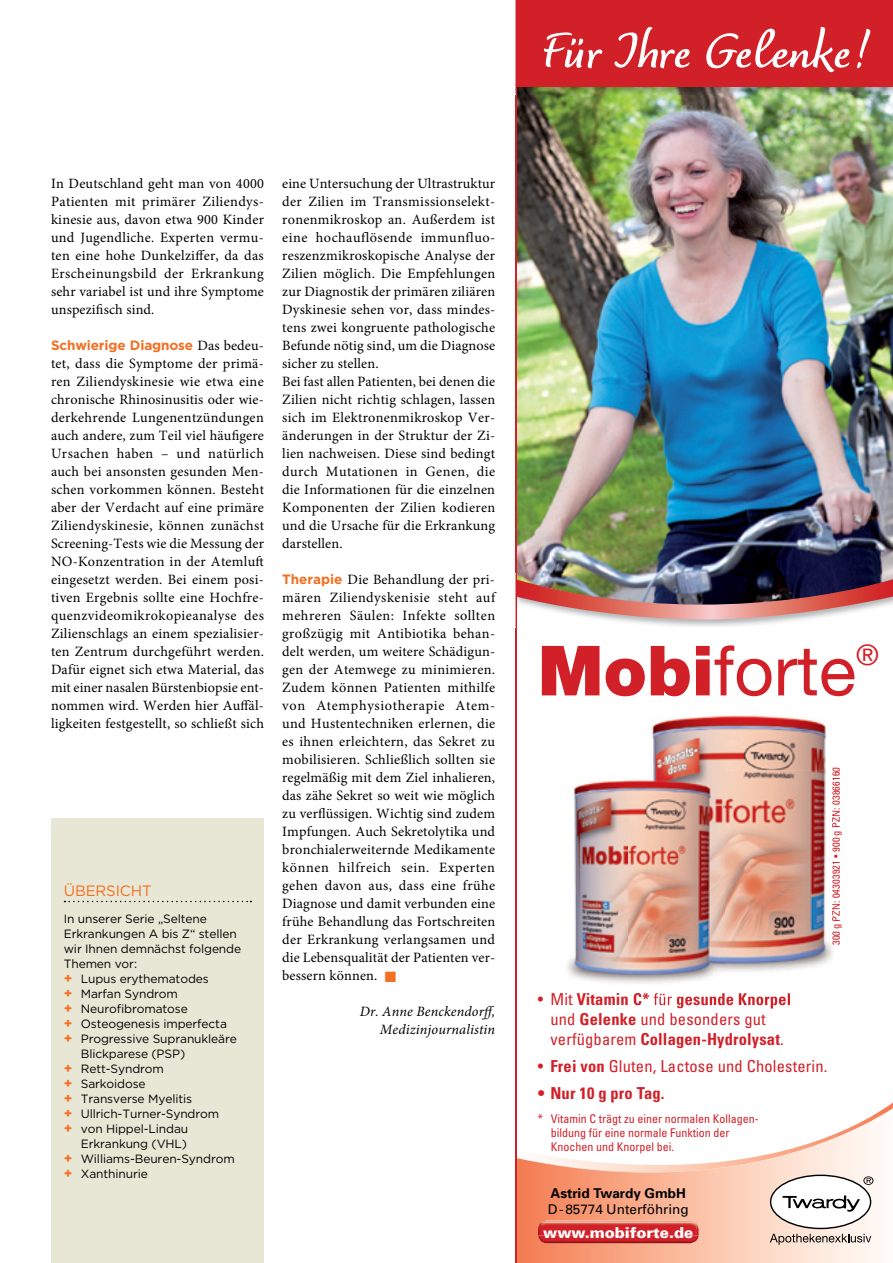
<style>
.page{position:relative;width:893px;height:1263px;background:#fff}
.page>*{position:absolute;margin:0;border:0;box-sizing:border-box;transform-origin:0 0}
.t1{font:69.3px "Helvetica Neue";color:#d12028}
.t2{font:700 57px "Dolce";color:#fff}
.t3{font:28.35px "Helvetica Neue";color:#d12028}
.t4{font:condensed 16.5px/19.8px "Univers";letter-spacing:.01em;color:#d12028}
.t5{font:700 condensed 16.5px "Univers";letter-spacing:.01em;color:#d12028}
.t6{font:900 15px "Univers";color:#fff}
.t7{font:15px "Gotham";letter-spacing:-.01em;color:#f36f21}
.t8{font:14.25px/18px "Minion Pro";letter-spacing:.015em;color:#000;text-align:justify}
.t9{font:italic 14.25px/18px "Minion Pro";letter-spacing:.01em;color:#000;text-align:right}
.t10{font:700 13.5px "Gotham";letter-spacing:-.01em;color:#f36f21}
.t11{font:13.5px "Univers";color:#000}
.t12{font:700 13.5px "Univers";color:#000}
.t13{font:12px "Gotham";letter-spacing:-.01em;color:#000}
.t14{font:condensed 12px/14.4px "Univers";color:#d12028}
.t15{font:condensed 10.5px "Univers";letter-spacing:.01em;color:#d12028}
.s1{font-family:"Minion Pro";font-weight:400;font-size:14.25px;color:#000}
.s2{font-weight:700;font-size:13.5px;color:#f36f21}
.s3{font-family:"Gotham";font-weight:700;font-size:13.5px;color:#f36f21}
.s4{color:#f36f21}
.s5{font-weight:900}
.s6{font-weight:700}
</style>
<div class="page">
<div style="left:51px;top:818px;width:213px;height:445px;background:#e8e6d4"></div>
<svg style="left:65px;top:901px;width:186px;height:1px"></svg>
<img style="left:517px;top:94px;width:376px;height:483px">
<img style="left:628px;top:696px;width:199px;height:74px">
<img style="left:725px;top:770px;width:108px;height:202px">
<img style="left:633px;top:993px;width:16px;height:12px">
<img style="left:653px;top:993px;width:19px;height:12px">
<img style="left:677px;top:993px;width:113px;height:16px">
<svg style="left:655px;top:1005px;width:26px;height:4px"></svg>
<img style="left:628px;top:674px;width:82px;height:22px">
<img style="left:720px;top:674px;width:114px;height:22px">
<img style="left:832px;top:767px;width:2px;height:178px">
<img style="left:567px;top:766px;width:158px;height:218px">
<svg style="left:517px;top:1185px;width:362px;height:78px;background:#f7b79d"></svg>
<img style="left:541px;top:1220px;width:155px;height:2px">
<img style="left:538px;top:1222px;width:161px;height:21px">
<div style="left:771px;top:1175px;width:100px;height:53px;background:#fff;border-radius:50%"></div>
<svg style="left:782px;top:1195px;width:78px;height:17px"></svg>
<svg style="left:517px;top:1102px;width:376px;height:83px"></svg>
<svg style="left:770px;top:1234px;width:101px;height:11px"></svg>
<hr style="left:515px;top:0;width:2px;height:1263px;background:#d12028">
<img style="left:517px;top:86px;width:376px;height:8px">
<img style="left:515px;top:2px;width:1px;height:92px">
<div style="left:516px;top:0;width:377px;height:86px;background:#d12028"></div>
<img style="left:515px;top:573px;width:1px;height:54px">
<img style="left:517px;top:579px;width:376px;height:48px">
<h2 class="t2" style="left:542px;top:13px;width:329px">Für Ihre Gelenke!</h2>
<p class="t8" style="left:51px;top:175px;width:214px">In Deutschland geht man von 4000<br>Patienten mit primärer Ziliendys&shy;kinesie aus, davon etwa 900 Kinder und Jugendliche. Experten vermu&shy;ten eine hohe Dunkelziffer, da das Erscheinungsbild der Erkrankung sehr variabel ist und ihre Symptome unspezifisch sind.</p>
<p class="t10" style="left:51px;top:336px;width:214px">Schwierige Diagnose <span class="s1">Das bedeu-</span></p>
<p class="t8" style="left:51px;top:355px;width:215px">tet, dass die Symptome der primä&shy;ren Ziliendyskinesie wie etwa eine chronische Rhinosinusitis oder wie&shy;derkehrende Lungenentzündungen auch andere, zum Teil viel häufigere Ursachen haben – und natürlich auch bei ansonsten gesunden Men&shy;schen vorkommen können. Besteht aber der Verdacht auf eine primäre Ziliendyskinesie, können zunächst Screening-Tests wie die Messung der NO-Konzentration in der Atemluft eingesetzt werden. Bei einem posi&shy;tiven Ergebnis sollte eine Hochfre&shy;quenzvideomikrokopieanalyse des Zilienschlags an einem spezialisier&shy;ten Zentrum durchgeführt werden.<br>Dafür eignet sich etwa Material, das mit einer nasalen Bürstenbiopsie ent&shy;nommen wird. Werden hier Auffäl&shy;ligkeiten festgestellt, so schließt sich</p>
<p class="t7" style="left:64px;top:881px;width:90px">Übersicht</p>
<p class="t13" style="left:64px;top:911px;width:145px">I n unserer Serie „Seltene</p>
<p class="t13" style="left:64px;top:926px;width:175px">Erkrankungen A bis Z“ stellen</p>
<p class="t13" style="left:64px;top:941px;width:179px">wir I hnen demnächst folgende</p>
<p class="t13" style="left:64px;top:956px;width:75px">Themen vor:</p>
<p class="t13" style="left:64px;top:971px;width:147px"><span class="s2">+</span> Lupus erythematodes</p>
<p class="t13" style="left:64px;top:986px;width:116px"><span class="s2">+</span> Marfan Syndrom</p>
<p class="t13" style="left:64px;top:1001px;width:126px"><span class="s2">+</span> Neurofibromatose</p>
<p class="t13" style="left:64px;top:1016px;width:165px"><span class="s2">+</span> Osteogenesis imperfecta</p>
<p class="t13" style="left:64px;top:1031px;width:175px"><span class="s2">+</span> Progressive Supranukleäre</p>
<p class="t13" style="left:81px;top:1046px;width:106px">B lickparese (PSP)</p>
<p class="t13" style="left:64px;top:1061px;width:102px"><span class="s2">+</span> Rett-Syndrom</p>
<p class="t13" style="left:64px;top:1076px;width:83px"><span class="s2">+</span> Sarkoidose</p>
<p class="t13" style="left:64px;top:1091px;width:130px"><span class="s2">+</span> Transverse Myelitis</p>
<p class="t13" style="left:64px;top:1106px;width:157px"><span class="s2">+</span> Ullrich-Turner-Syndrom</p>
<p class="t13" style="left:64px;top:1121px;width:126px"><span class="s2">+</span> von H ippel-Lindau</p>
<p class="t13" style="left:81px;top:1136px;width:108px">Erkrankung (VH L)</p>
<p class="t13" style="left:64px;top:1151px;width:173px"><span class="s2">+</span> Williams-Beuren-Syndrom</p>
<p class="t13" style="left:64px;top:1166px;width:86px"><span class="s2">+</span> Xanthinurie</p>
<p class="t8" style="left:282px;top:175px;width:215px;text-align:left">eine Untersuchung der Ultrastruktur der Zilien im Transmissionselekt&shy;ronenmikroskop an. Außerdem ist eine hochauflösende immunfluo&shy;reszenzmikroskopische Analyse der Zilien möglich. Die Empfehlungen zur Diagnostik der primären ziliären Dyskinesie sehen vor, dass mindes&shy;tens zwei kongruente pathologische Befunde nötig sind, um die Diagnose sicher zu stellen.<br>Bei fast allen Patienten, bei denen die Zilien nicht richtig schlagen, lassen sich im Elektronenmikroskop Ver&shy;änderungen in der Struktur der Zi&shy;lien nachweisen. Diese sind bedingt durch Mutationen in Genen, die die Informationen für die einzelnen Komponenten der Zilien kodieren und die Ursache für die Erkrankung darstellen.</p>
<p class="t8" style="left:282px;top:571px;width:215px"><span class="s3">Therapie</span> Die Behandlung der pri&shy;mären Ziliendyskenisie steht auf mehreren Säulen: Infekte sollten großzügig mit Antibiotika behan&shy;delt werden, um weitere Schädigun&shy;gen der Atemwege zu minimieren.<br>Zudem können Patienten mithilfe von Atemphysiotherapie Atem&shy;und Hustentechniken erlernen, die es ihnen erleichtern, das Sekret zu mobilisieren. Schließlich sollten sie regelmäßig mit dem Ziel inhalieren, das zähe Sekret so weit wie möglich zu verflüssigen. Wichtig sind zudem Impfungen. Auch Sekretolytika und bronchialerweiternde Medikamente können hilfreich sein. Experten gehen davon aus, dass eine frühe Diagnose und damit verbunden eine frühe Behandlung das Fortschreiten der Erkrankung verlangsamen und die Lebensqualität der Patienten ver&shy;bessern können. <span class="s4">■</span></p>
<p class="t9" style="left:360px;top:1003px;width:138px">Dr. Anne Benckendorff,<br>Medizinjournalistin</p>
<h1 class="t1" style="left:538px;top:629px;width:320px"><span class="s5">Mobi</span>forte</h1>
<h3 class="t3" style="left:856px;top:638px;width:24px">®</h3>
<p class="t15" style="left:829px;top:945px;width:180px;rotate:-90deg">300 g PZN: 04303921 • 900 g PZN: 03866160</p>
<p class="t4" style="left:550px;top:1009px;width:235px">und <span class="s6">Gelenke</span> und besonders gut verfügbarem <span class="s6">Collagen-Hydrolysat</span>.</p>
<p class="t4" style="left:538px;top:1056px;width:291px">• <span class="s6">Frei von</span> Gluten, Lactose und Cholesterin.</p>
<p class="t5" style="left:538px;top:1083px;width:128px">• Nur 10 g pro Tag.</p>
<p class="t14" style="left:551px;top:1111px;width:209px;text-indent:-13px">* Vitamin C trägt zu einer normalen Kollagen&shy;bildung für eine normale Funktion der<br>Knochen und Knorpel bei.</p>
<p class="t12" style="left:551px;top:1185px;width:137px">Astrid Twardy GmbH</p>
<p class="t11" style="left:548px;top:1202px;width:143px">D - 85774 Unterföhring</p>
<p class="t6" style="left:543px;top:1224px;width:151px">www.mobiforte.de</p>
</div>
